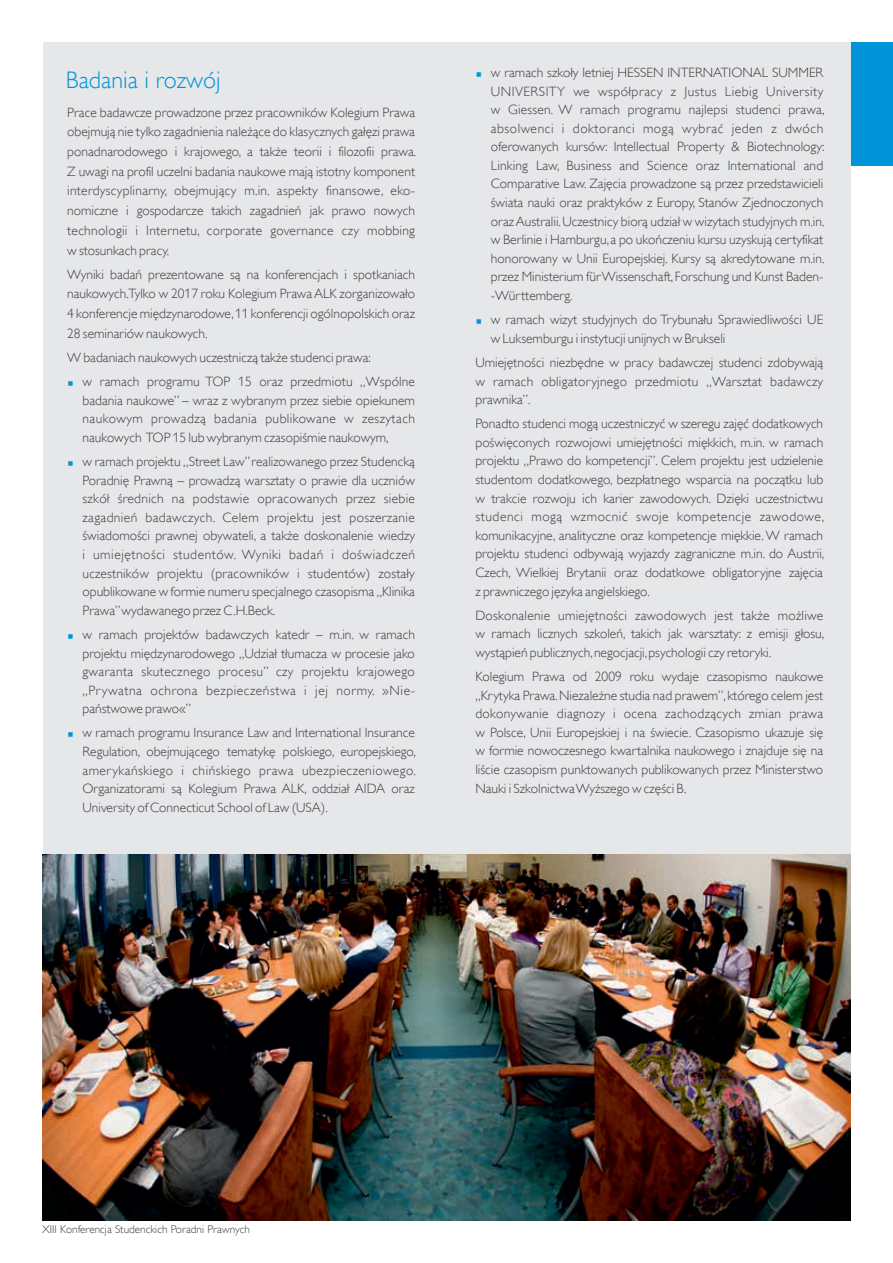
<style>
.page{position:relative;width:893px;height:1263px;background:#fff}
.page>*{position:absolute;margin:0;border:0;box-sizing:border-box;transform-origin:0 0}
.t1{font:300 24px "Gill Sans Alt One";color:#0095d9}
.t2{font:300 13.5px/18.6px "Gill Sans Alt One";color:#3e3e3f;text-align:justify}
.t3{font:300 11.25px "Gill Sans Alt One";color:#3e3e3f}
.s1{color:#0095d9}
</style>
<div class="page">
<div style="left:850px;top:42px;width:43px;height:124px;background:#0095d9"></div>
<div style="left:43px;top:43px;width:807px;height:1177px;background:#e6e7e9"></div>
<img style="left:43px;top:854px;width:807px;height:366px">
<h1 class="t1" style="left:66px;top:65px;width:156px">Badania i rozwój</h1>
<p class="t2" style="left:67px;top:102px;width:350px;line-height:19.6px">Prace badawcze prowadzone przez pracowników Kolegium Prawa obejmują nie tylko zagadnienia należące do klasycznych gałęzi prawa ponadnarodowego i krajowego, a także teorii i filozofii prawa.<br>Z uwagi na profil uczelni badania naukowe mają istotny komponent interdyscyplinarny, obejmujący m.in. aspekty finansowe, eko&shy;nomiczne i gospodarcze takich zagadnień jak prawo nowych technologii i Internetu, corporate governance czy mobbing w stosunkach pracy.</p>
<p class="t2" style="left:67px;top:264px;width:349px;line-height:19.6px">Wyniki badań prezentowane są na konferencjach i spotkaniach naukowych.Tylko w 2017 roku Kolegium Prawa ALK zorganizowało 4 konferencje międzynarodowe, 11 konferencji ogólnopolskich oraz 28 seminariów naukowych.</p>
<p class="t2" style="left:67px;top:348px;width:305px">W badaniach naukowych uczestniczą także studenci prawa:</p>
<p class="t2" style="left:83px;top:372px;width:334px;text-indent:-15px"><span class="s1">▪</span> w ramach programu TOP 15 oraz przedmiotu „Wspólne badania naukowe” – wraz z wybranym przez siebie opiekunem naukowym prowadzą badania publikowane w zeszytach naukowych TOP 15 lub wybranym czasopiśmie naukowym,</p>
<p class="t2" style="left:82px;top:452px;width:334px;text-indent:-15px"><span class="s1">▪</span> w ramach projektu „Street Law” realizowanego przez Studencką Poradnię Prawną – prowadzą warsztaty o prawie dla uczniów szkół średnich na podstawie opracowanych przez siebie zagadnień badawczych. Celem projektu jest poszerzanie świadomości prawnej obywateli, a także doskonalenie wiedzy i umiejętności studentów. Wyniki badań i doświadczeń uczestników projektu (pracowników i studentów) zostały opublikowane w formie numeru specjalnego czasopisma „Klinika Prawa” wydawanego przez C.H.Beck.</p>
<p class="t2" style="left:82px;top:625px;width:334px;text-indent:-15px"><span class="s1">▪</span> w ramach projektów badawczych katedr – m.in. w ramach projektu międzynarodowego „Udział tłumacza w procesie jako gwaranta skutecznego procesu” czy projektu krajowego „Prywatna ochrona bezpieczeństwa i jej normy. »Nie&shy;państwowe prawo«”</p>
<p class="t2" style="left:82px;top:724px;width:335px;text-indent:-15px"><span class="s1">▪</span> w ramach programu Insurance Law and International Insurance Regulation, obejmującego tematykę polskiego, europejskiego, amerykańskiego i chińskiego prawa ubezpieczeniowego.<br>Organizatorami są Kolegium Prawa ALK, oddział AIDA oraz University of Connecticut School of Law (USA).</p>
<p class="t2" style="left:491px;top:63px;width:335px;text-indent:-15px"><span class="s1">▪</span> w ramach szkoły letniej HESSEN INTERNATIONAL SUMMER UNIVERSITY we współpracy z Justus Liebig University w Giessen. W ramach programu najlepsi studenci prawa, absolwenci i doktoranci mogą wybrać jeden z dwóch oferowanych kursów: Intellectual Property &amp; Biotechnology:<br>Linking Law, Business and Science oraz International and Comparative Law. Zajęcia prowadzone są przez przedstawicieli świata nauki oraz praktyków z Europy, Stanów Zjednoczonych oraz Australii. Uczestnicy biorą udział w wizytach studyjnych m.in. w Berlinie i Hamburgu, a po ukończeniu kursu uzyskują certyfikat honorowany w Unii Europejskiej. Kursy są akredytowane m.in. przez Ministerium für Wissenschaft, Forschung und Kunst Baden--Württemberg.</p>
<p class="t2" style="left:491px;top:310px;width:334px;text-indent:-15px"><span class="s1">▪</span> w ramach wizyt studyjnych do Trybunału Sprawiedliwości UE w Luksemburgu i instytucji unijnych w Brukseli</p>
<p class="t2" style="left:475px;top:353px;width:349px">Umiejętności niezbędne w pracy badawczej studenci zdobywają w ramach obligatoryjnego przedmiotu „Warsztat badawczy prawnika”.</p>
<p class="t2" style="left:475px;top:414px;width:350px">Ponadto studenci mogą uczestniczyć w szeregu zajęć dodatkowych poświęconych rozwojowi umiejętności miękkich, m.in. w ramach projektu „Prawo do kompetencji”. Celem projektu jest udzielenie studentom dodatkowego, bezpłatnego wsparcia na początku lub w trakcie rozwoju ich karier zawodowych. Dzięki uczestnictwu studenci mogą wzmocnić swoje kompetencje zawodowe, komunikacyjne, analityczne oraz kompetencje miękkie. W ramach projektu studenci odbywają wyjazdy zagraniczne m.in. do Austrii, Czech, Wielkiej Brytanii oraz dodatkowe obligatoryjne zajęcia z prawniczego języka angielskiego.</p>
<p class="t2" style="left:475px;top:606px;width:350px">Doskonalenie umiejętności zawodowych jest także możliwe w ramach licznych szkoleń, takich jak warsztaty: z emisji głosu, wystąpień publicznych, negocjacji, psychologii czy retoryki.</p>
<p class="t2" style="left:475px;top:667px;width:349px">Kolegium Prawa od 2009 roku wydaje czasopismo naukowe „Krytyka Prawa. Niezależne studia nad prawem”, którego celem jest dokonywanie diagnozy i ocena zachodzących zmian prawa w Polsce, Unii Europejskiej i na świecie. Czasopismo ukazuje się w formie nowoczesnego kwartalnika naukowego i znajduje się na liście czasopism punktowanych publikowanych przez Ministerstwo Nauki i Szkolnictwa Wyższego w części B.</p>
<p class="t3" style="left:42px;top:1222px;width:209px">XIII Konferencja Studenckich Poradni Prawnych</p>
</div>
